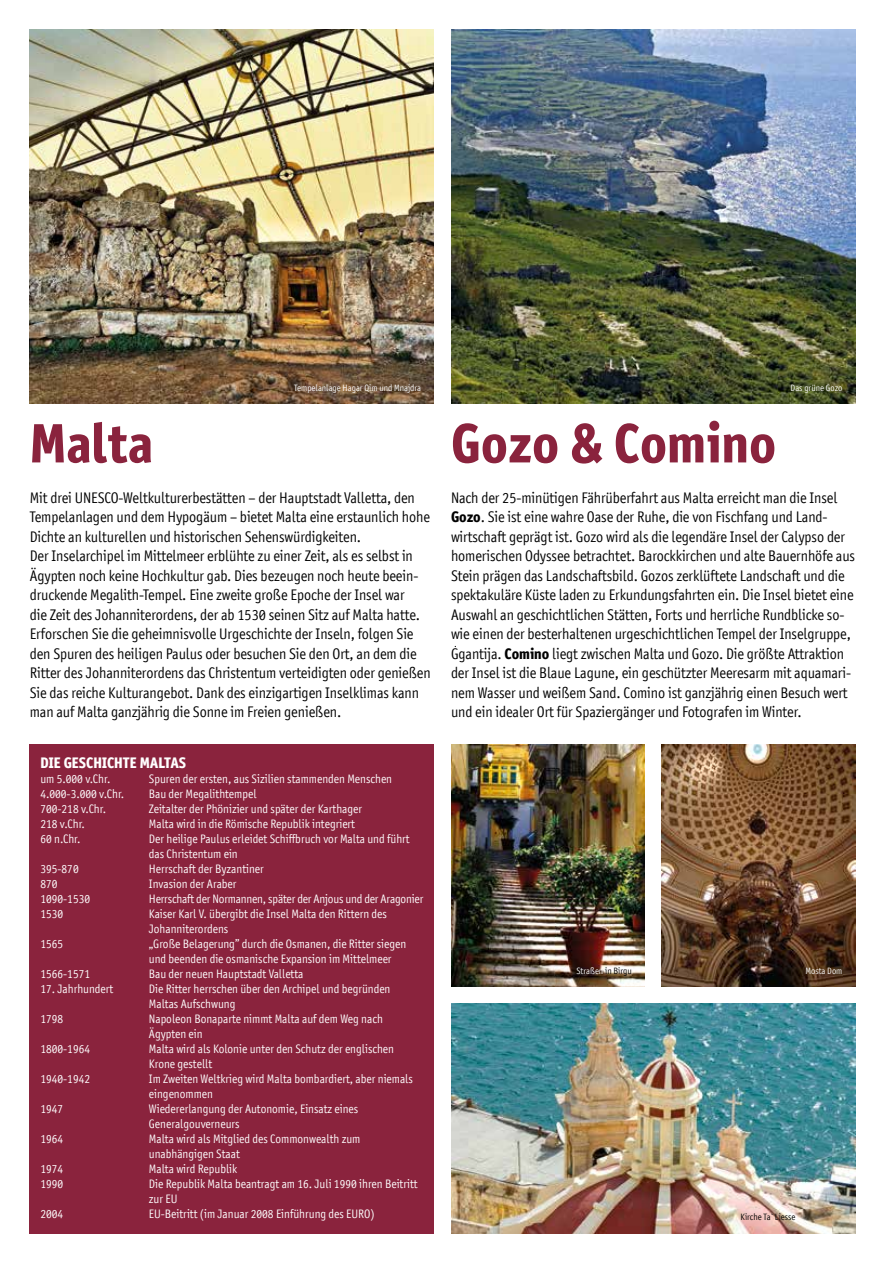
<style>
.page{position:relative;width:885px;height:1263px;background:#fff}
.page>*{position:absolute;margin:0;border:0;box-sizing:border-box;transform-origin:0 0}
.t1{font:700 54px "Axel";color:#8a233d}
.t2{font:15px/19.5px "Axel";letter-spacing:-.005em;color:#000}
.t3{font:700 15px "Axel";color:#fff}
.t4{font:12px/15px "Axel";color:#fff}
.t5{font:9px "Axel";color:#fff}
.t6{font:9px "Axel";color:#000}
.s1{font-weight:700}
.s2{color:#000}
</style>
<div class="page">
<img style="left:30px;top:30px;width:404px;height:374px">
<img style="left:451px;top:30px;width:404px;height:374px">
<img style="left:451px;top:1003px;width:404px;height:230px">
<img style="left:451px;top:744px;width:193px;height:242px">
<img style="left:661px;top:744px;width:194px;height:242px">
<div style="left:30px;top:744px;width:404px;height:489px;background:#8a233d"></div>
<p class="t5" style="left:294px;top:383px;width:128px">Tempelanlage Hagar Qim und Mnajdra</p>
<p class="t5" style="left:790px;top:383px;width:53px">Das grüne Gozo</p>
<h1 class="t1" style="left:30px;top:409px;width:125px">Malta</h1>
<h1 class="t1" style="left:451px;top:409px;width:326px">Gozo &amp; Comino</h1>
<p class="t2" style="left:30px;top:488px;width:402px">Mit drei UNESCO-Weltkulturerbestätten – der Hauptstadt Valletta, den Tempelanlagen und dem Hypogäum – bietet Malta eine erstaunlich hohe Dichte an kulturellen und historischen Sehenswürdigkeiten.<br>Der Inselarchipel im Mittelmeer erblühte zu einer Zeit, als es selbst in Ägypten noch keine Hochkultur gab. Dies bezeugen noch heute beein&shy;druckende Megalith-Tempel. Eine zweite große Epoche der Insel war<br>die Zeit des Johanniterordens, der ab 1530 seinen Sitz auf Malta hatte.<br>Erforschen Sie die geheimnisvolle Urgeschichte der Inseln, folgen Sie den Spuren des heiligen Paulus oder besuchen Sie den Ort, an dem die Ritter des Johanniterordens das Christentum verteidigten oder genießen Sie das reiche Kulturangebot. Dank des einzigartigen Inselklimas kann man auf Malta ganzjährig die Sonne im Freien genießen.</p>
<p class="t2" style="left:451px;top:488px;width:405px">Nach der 25-minütigen Fährüberfahrt aus Malta erreicht man die Insel <span class="s1">Gozo</span>. Sie ist eine wahre Oase der Ruhe, die von Fischfang und Land&shy;wirtschaft geprägt ist. Gozo wird als die legendäre Insel der Calypso der homerischen Odyssee betrachtet. Barockkirchen und alte Bauernhöfe aus Stein prägen das Landschaftsbild. Gozos zerklüftete Landschaft und die spektakuläre Küste laden zu Erkundungsfahrten ein. Die Insel bietet eine Auswahl an geschichtlichen Stätten, Forts und herrliche Rundblicke so&shy;wie einen der besterhaltenen urgeschichtlichen Tempel der Inselgruppe, Ggantija. <span class="s1">Comino</span> liegt zwischen Malta und Gozo. Die größte Attraktion der Insel ist die Blaue Lagune, ein geschützter Meeresarm mit aquamari&shy;nem Wasser und weißem Sand. Comino ist ganzjährig einen Besuch wert und ein idealer Ort für Spaziergänger und Fotografen im Winter.</p>
<p class="t3" style="left:40px;top:754px;width:147px">DIE GESCHICHTE MALTAS</p>
<p class="t4" style="left:40px;top:772px;width:71px">um 5.000 v.Chr.</p>
<p class="t4" style="left:149px;top:772px;width:245px">Spuren der ersten, aus Sizilien stammenden Menschen</p>
<p class="t4" style="left:40px;top:787px;width:85px">4.000-3.000 v.Chr.</p>
<p class="t4" style="left:149px;top:787px;width:109px">Bau der Megalithtempel</p>
<p class="t4" style="left:40px;top:802px;width:67px">700-218 v.Chr.</p>
<p class="t4" style="left:149px;top:802px;width:215px">Zeitalter der Phönizier und später der Karthager</p>
<p class="t4" style="left:40px;top:817px;width:46px">218 v.Chr.</p>
<p class="t4" style="left:149px;top:817px;width:208px">Malta wird in die Römische Republik integriert</p>
<p class="t4" style="left:40px;top:832px;width:42px">60 n.Chr.</p>
<p class="t4" style="left:149px;top:832px;width:262px">Der heilige Paulus erleidet Schiffbruch vor Malta und führt das Christentum ein</p>
<p class="t4" style="left:40px;top:862px;width:40px">395-870</p>
<p class="t4" style="left:149px;top:862px;width:116px">Herrschaft der Byzantiner</p>
<p class="t4" style="left:40px;top:877px;width:19px">870</p>
<p class="t4" style="left:149px;top:877px;width:89px">Invasion der Araber</p>
<p class="t4" style="left:40px;top:892px;width:51px">1090-1530</p>
<p class="t4" style="left:149px;top:892px;width:276px">Herrschaft der Normannen, später der Anjous und der Aragonier</p>
<p class="t4" style="left:40px;top:907px;width:24px">1530</p>
<p class="t4" style="left:149px;top:907px;width:239px">Kaiser Karl V. übergibt die Insel Malta den Rittern des<br>Johanniterordens</p>
<p class="t4" style="left:40px;top:937px;width:24px">1565</p>
<p class="t4" style="left:149px;top:937px;width:259px">„Große Belagerung” durch die Osmanen, die Ritter siegen und beenden die osmanische Expansion im Mittelmeer</p>
<p class="t4" style="left:40px;top:967px;width:51px">1566-1571</p>
<p class="t4" style="left:149px;top:967px;width:156px">Bau der neuen Hauptstadt Valletta</p>
<p class="t4" style="left:40px;top:982px;width:74px">17. Jahrhundert</p>
<p class="t4" style="left:149px;top:982px;width:243px">Die Ritter herrschen über den Archipel und begründen<br>Maltas Aufschwung</p>
<p class="t4" style="left:40px;top:1012px;width:24px">1798</p>
<p class="t4" style="left:149px;top:1012px;width:235px">Napoleon Bonaparte nimmt Malta auf dem Weg nach<br>Ägypten ein</p>
<p class="t4" style="left:40px;top:1042px;width:51px">1800-1964</p>
<p class="t4" style="left:149px;top:1042px;width:246px">Malta wird als Kolonie unter den Schutz der englischen<br>Krone gestellt</p>
<p class="t4" style="left:40px;top:1072px;width:51px">1940-1942</p>
<p class="t4" style="left:149px;top:1072px;width:265px">Im Zweiten Weltkrieg wird Malta bombardiert, aber niemals eingenommen</p>
<p class="t4" style="left:40px;top:1102px;width:24px">1947</p>
<p class="t4" style="left:149px;top:1102px;width:211px">Wiedererlangung der Autonomie, Einsatz eines<br>Generalgouverneurs</p>
<p class="t4" style="left:40px;top:1132px;width:24px">1964</p>
<p class="t4" style="left:149px;top:1132px;width:213px">Malta wird als Mitglied des Commonwealth zum unabhängigen Staat</p>
<p class="t4" style="left:40px;top:1162px;width:24px">1974</p>
<p class="t4" style="left:149px;top:1162px;width:90px">Malta wird Republik</p>
<p class="t4" style="left:40px;top:1177px;width:24px">1990</p>
<p class="t4" style="left:149px;top:1177px;width:270px">Die Republik Malta beantragt am 16. Juli 1990 ihren Beitritt zur EU</p>
<p class="t4" style="left:40px;top:1207px;width:24px">2004</p>
<p class="t4" style="left:149px;top:1207px;width:227px">EU-Beitritt (im Januar 2008 Einführung des EURO)</p>
<p class="t5" style="left:576px;top:965px;width:57px">Straßen <span class="s2">in Birgu</span></p>
<p class="t5" style="left:805px;top:965px;width:38px">Mosta Dom</p>
<p class="t6" style="left:740px;top:1212px;width:56px">Kirche Ta`Liesse</p>
</div>
